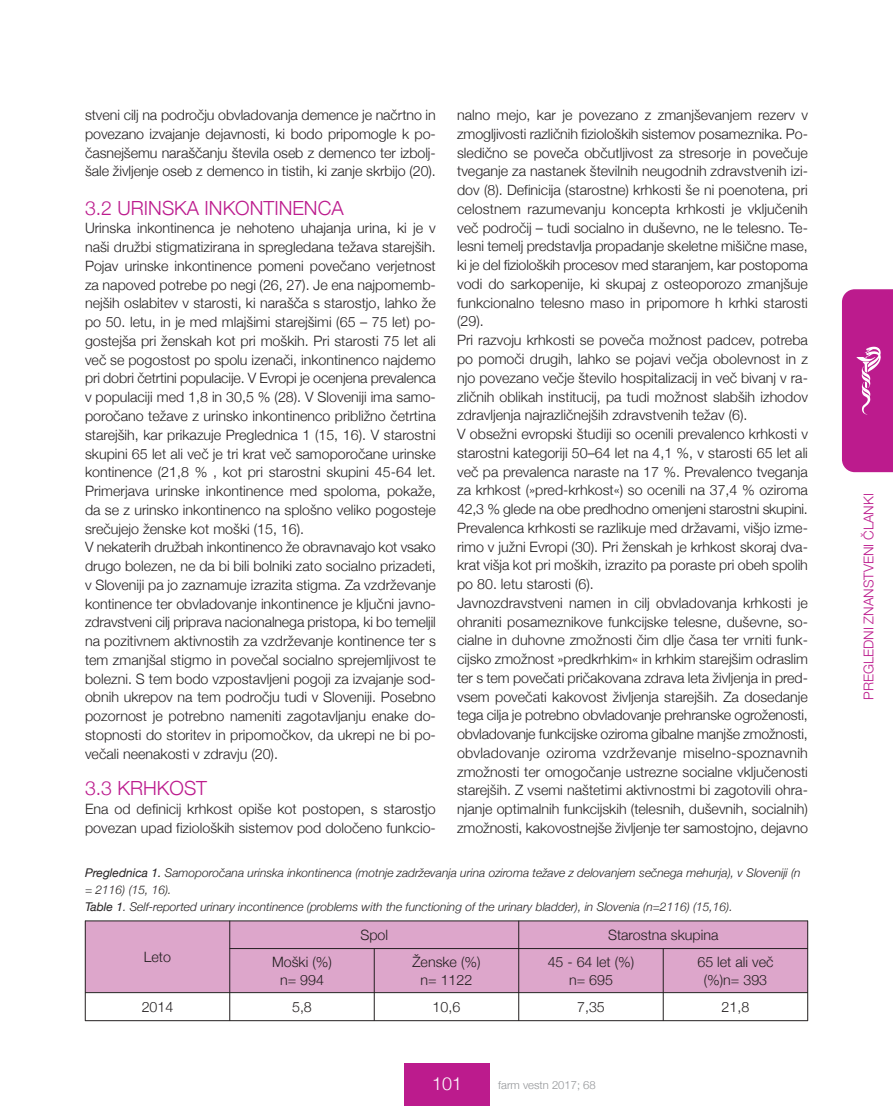
<style>
.page{position:relative;width:893px;height:1106px;background:#fff}
.page>*{position:absolute;margin:0;border:0;box-sizing:border-box;transform-origin:0 0}
.t1{font:300 19.5px "Helvetica Neue";color:#bc1b8d}
.t2{font:300 18px "Helvetica Neue";color:#fff}
.t3{font:300 14.25px/18.8px "Helvetica Neue";color:#231f20;text-align:center}
.t4{font:300 13.5px "Helvetica Neue";color:#bc1b8d}
.t5{font:italic 300 12px/16.8px "Helvetica Neue";color:#231f20}
.t6{font:300 11.25px "Helvetica Neue";color:#939598}
.s1{font-weight:400}
</style>
<div class="page">
<div style="left:405px;top:1063px;width:85px;height:43px;background:#bc1b8d"></div>
<svg style="left:842px;top:289px;width:51px;height:183px;background:#bf2692"></svg>
<div style="left:85px;top:920px;width:145px;height:72px;background:#dda6cb"></div>
<div style="left:230px;top:920px;width:289px;height:28px;background:#dda6cb"></div>
<div style="left:519px;top:920px;width:289px;height:28px;background:#dda6cb"></div>
<div style="left:230px;top:948px;width:144px;height:44px;background:#dda6cb"></div>
<div style="left:374px;top:948px;width:145px;height:44px;background:#dda6cb"></div>
<div style="left:519px;top:948px;width:144px;height:44px;background:#dda6cb"></div>
<div style="left:663px;top:948px;width:145px;height:44px;background:#dda6cb"></div>
<hr style="left:85px;top:920px;width:1px;height:100px;background:#231f20">
<hr style="left:229px;top:920px;width:1px;height:100px;background:#231f20">
<hr style="left:374px;top:948px;width:1px;height:72px;background:#231f20">
<hr style="left:518px;top:920px;width:1px;height:100px;background:#231f20">
<hr style="left:663px;top:948px;width:1px;height:72px;background:#231f20">
<hr style="left:807px;top:920px;width:1px;height:100px;background:#231f20">
<hr style="left:85px;top:920px;width:723px;height:1px;background:#231f20">
<hr style="left:230px;top:948px;width:578px;height:1px;background:#231f20">
<hr style="left:85px;top:992px;width:723px;height:1px;background:#231f20">
<hr style="left:85px;top:1020px;width:723px;height:1px;background:#231f20">
<p class="t3" style="left:457px;top:105px;width:352px;text-align:left">nalno mejo, kar je povezano z zmanjševanjem rezerv v zmogljivosti različnih fizioloških sistemov posameznika. Po&shy;sledično se poveča občutljivost za stresorje in povečuje tveganje za nastanek številnih neugodnih zdravstvenih izi&shy;dov (8). Definicija (starostne) krhkosti še ni poenotena, pri celostnem razumevanju koncepta krhkosti je vključenih več področij – tudi socialno in duševno, ne le telesno. Te&shy;lesni temelj predstavlja propadanje skeletne mišične mase, ki je del fizioloških procesov med staranjem, kar postopoma vodi do sarkopenije, ki skupaj z osteoporozo zmanjšuje funkcionalno telesno maso in pripomore h krhki starosti (29).<br>Pri razvoju krhkosti se poveča možnost padcev, potreba po pomoči drugih, lahko se pojavi večja obolevnost in z njo povezano večje število hospitalizacij in več bivanj v ra&shy;zličnih oblikah institucij, pa tudi možnost slabših izhodov zdravljenja najrazličnejših zdravstvenih težav (6).<br>V obsežni evropski študiji so ocenili prevalenco krhkosti v starostni kategoriji 50–64 let na 4,1 %, v starosti 65 let ali več pa prevalenca naraste na 17 %. Prevalenco tveganja za krhkost (»pred-krhkost«) so ocenili na 37,4 % oziroma 42,3 % glede na obe predhodno omenjeni starostni skupini.<br>Prevalenca krhkosti se razlikuje med državami, višjo izme&shy;rimo v južni Evropi (30). Pri ženskah je krhkost skoraj dva&shy;krat višja kot pri moških, izrazito pa poraste pri obeh spolih po 80. letu starosti (6).<br>Javnozdravstveni namen in cilj obvladovanja krhkosti je ohraniti posameznikove funkcijske telesne, duševne, so&shy;cialne in duhovne zmožnosti čim dlje časa ter vrniti funk&shy;cijsko zmožnost »predkrhkim« in krhkim starejšim odraslim ter s tem povečati pričakovana zdrava leta življenja in pred&shy;vsem povečati kakovost življenja starejših. Za dosedanje tega cilja je potrebno obvladovanje prehranske ogroženosti, obvladovanje funkcijske oziroma gibalne manjše zmožnosti, obvladovanje oziroma vzdrževanje miselno-spoznavnih zmožnosti ter omogočanje ustrezne socialne vključenosti starejših. Z vsemi naštetimi aktivnostmi bi zagotovili ohra&shy;njanje optimalnih funkcijskih (telesnih, duševnih, socialnih) zmožnosti, kakovostnejše življenje ter samostojno, dejavno</p>
<p class="t5" style="left:85px;top:864px;width:717px"><span class="s1">Preglednica 1.</span> Samoporočana urinska inkontinenca (motnje zadrževanja urina oziroma težave z delovanjem sečnega mehurja), v Sloveniji (n = 2116) (15, 16).<br><span class="s1">Table 1</span>. Self-reported urinary incontinence (problems with the functioning of the urinary bladder), in Slovenia (n=2116) (15,16).</p>
<p class="t3" style="left:144px;top:947px;width:29px">Leto</p>
<p class="t3" style="left:85px;top:105px;width:352px;text-align:justify">stveni cilj na področju obvladovanja demence je načrtno in povezano izvajanje dejavnosti, ki bodo pripomogle k po&shy;časnejšemu naraščanju števila oseb z demenco ter izbolj&shy;šale življenje oseb z demenco in tistih, ki zanje skrbijo (20).</p>
<h1 class="t1" style="left:85px;top:196px;width:260px">3.2 URINSKA INKONTINENCA</h1>
<p class="t3" style="left:85px;top:219px;width:352px;text-align:left">Urinska inkontinenca je nehoteno uhajanja urina, ki je v naši družbi stigmatizirana in spregledana težava starejših.<br>Pojav urinske inkontinence pomeni povečano verjetnost za napoved potrebe po negi (26, 27). Je ena najpomemb&shy;nejših oslabitev v starosti, ki narašča s starostjo, lahko že po 50. letu, in je med mlajšimi starejšimi (65 – 75 let) po&shy;gostejša pri ženskah kot pri moških. Pri starosti 75 let ali več se pogostost po spolu izenači, inkontinenco najdemo pri dobri četrtini populacije. V Evropi je ocenjena prevalenca v populaciji med 1,8 in 30,5 % (28). V Sloveniji ima samo&shy;poročano težave z urinsko inkontinenco približno četrtina starejših, kar prikazuje Preglednica 1 (15, 16). V starostni skupini 65 let ali več je tri krat več samoporočane urinske kontinence (21,8 % , kot pri starostni skupini 45-64 let.<br>Primerjava urinske inkontinence med spoloma, pokaže, da se z urinsko inkontinenco na splošno veliko pogosteje srečujejo ženske kot moški (15, 16).<br>V nekaterih družbah inkontinenco že obravnavajo kot vsako drugo bolezen, ne da bi bili bolniki zato socialno prizadeti, v Sloveniji pa jo zaznamuje izrazita stigma. Za vzdrževanje kontinence ter obvladovanje inkontinence je ključni javno&shy;zdravstveni cilj priprava nacionalnega pristopa, ki bo temeljil na pozitivnem aktivnostih za vzdrževanje kontinence ter s tem zmanjšal stigmo in povečal socialno sprejemljivost te bolezni. S tem bodo vzpostavljeni pogoji za izvajanje sod&shy;obnih ukrepov na tem področju tudi v Sloveniji. Posebno pozornost je potrebno nameniti zagotavljanju enake do&shy;stopnosti do storitev in pripomočkov, da ukrepi ne bi po&shy;večali neenakosti v zdravju (20).</p>
<h1 class="t1" style="left:85px;top:776px;width:124px">3.3 KRHKOST</h1>
<p class="t3" style="left:85px;top:799px;width:352px;text-align:left">Ena od definicij krhkost opiše kot postopen, s starostjo povezan upad fizioloških sistemov pod določeno funkcio-</p>
<p class="t3" style="left:360px;top:925px;width:29px">Spol</p>
<p class="t3" style="left:608px;top:925px;width:112px">Starostna skupina</p>
<p class="t3" style="left:272px;top:951px;width:61px">Moški (%) n= 994</p>
<p class="t3" style="left:412px;top:951px;width:70px">ženske (%) n= 1122</p>
<p class="t3" style="left:548px;top:951px;width:88px">45 - 64 let (%) n= 695</p>
<p class="t3" style="left:697px;top:951px;width:78px">65 let ali več (%)n= 393</p>
<p class="t3" style="left:142px;top:997px;width:33px">2014</p>
<p class="t3" style="left:292px;top:997px;width:21px">5,8</p>
<p class="t3" style="left:433px;top:997px;width:29px">10,6</p>
<p class="t3" style="left:577px;top:997px;width:29px">7,35</p>
<p class="t3" style="left:722px;top:997px;width:29px">21,8</p>
<p class="t2" style="left:432px;top:1072px;width:32px">101</p>
<p class="t6" style="left:498px;top:1078px;width:99px">farm vestn 2017; 68</p>
<p class="t4" style="left:860px;top:700px;width:208px;rotate:-90deg">PREGLEDNI ZNANSTVENI ČLANKI</p>
</div>
